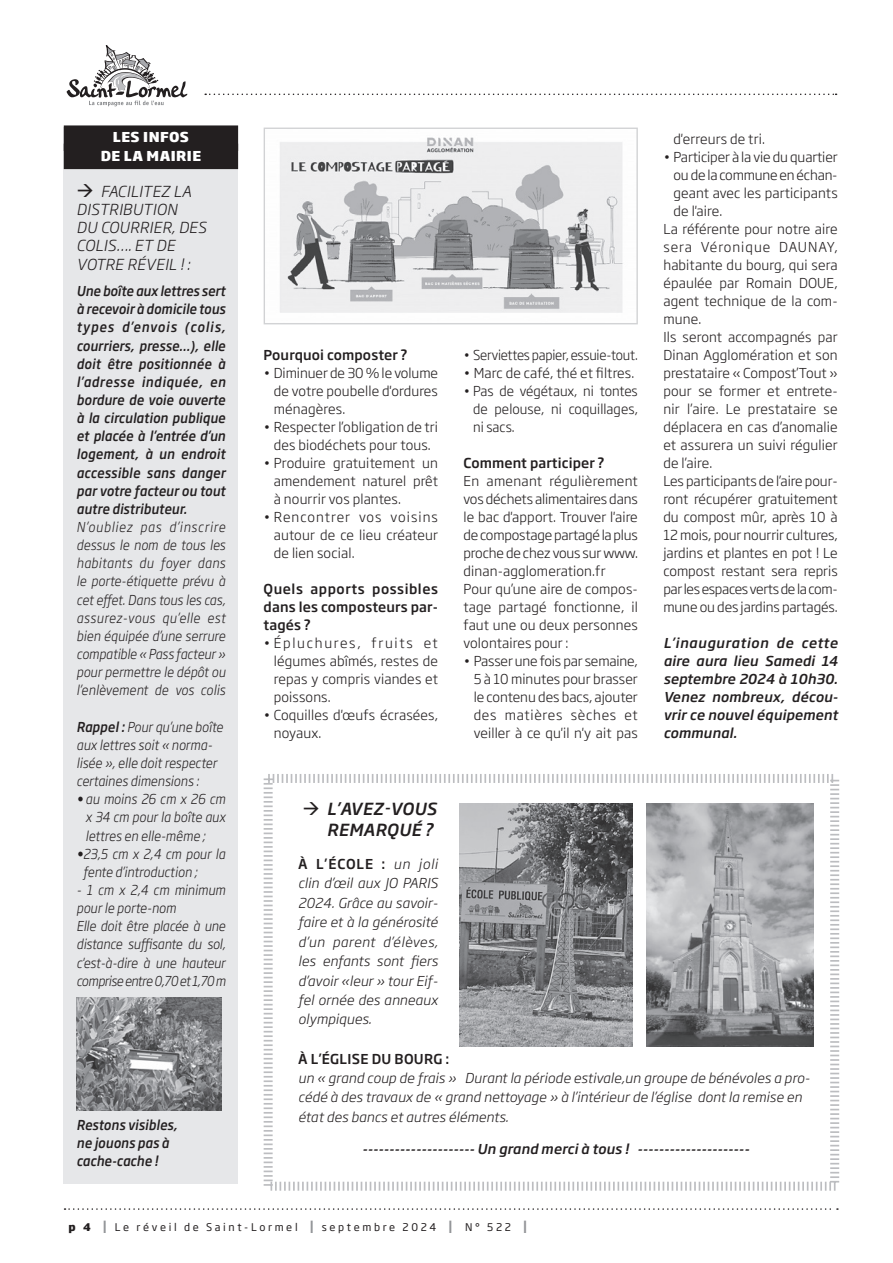
<style>
.page{position:relative;width:893px;height:1263px;background:#fff}
.page>*{position:absolute;margin:0;border:0;box-sizing:border-box;transform-origin:0 0}
.t1{font:italic 500 16.5px/21px "Soho Gothic Pro";letter-spacing:.025em;color:#231f20;text-align:right}
.t2{font:italic 300 15px/18.1px "Soho Gothic Pro";letter-spacing:.025em;color:#231f20}
.t3{font:300 13.5px/18px "Soho Gothic Pro";letter-spacing:.01em;color:#231f20;text-align:justify}
.t4{font:italic 300 13.5px/18.1px "Soho Gothic Pro";letter-spacing:.01em;color:#231f20;scale:.9 1}
.t5{font:italic 300 13.5px/19.5px "Soho Gothic Pro";letter-spacing:.01em;color:#231f20;text-align:justify}
.t6{font:italic 500 13.5px/18.1px "Soho Gothic Pro";letter-spacing:.01em;color:#231f20;text-align:justify;scale:.9 1}
.t7{font:italic 500 13.5px/18px "Soho Gothic Pro";letter-spacing:.01em;color:#231f20;text-align:justify}
.t8{font:500 13.5px/18px "Soho Gothic Pro";letter-spacing:.01em;color:#231f20;text-align:justify}
.t9{font:300 13.5px "Soho Gothic Pro";letter-spacing:-.015em;color:#231f20;scale:.95 1}
.t10{font:300 13.5px "Soho Gothic Pro";letter-spacing:-.01em;color:#231f20}
.t11{font:300 13.5px "Soho Gothic Pro";letter-spacing:-.025em;color:#231f20}
.t12{font:300 13.5px "Soho Gothic Pro";letter-spacing:-.015em;color:#231f20}
.t13{font:300 13.5px "Soho Gothic Pro";letter-spacing:.075em;color:#231f20}
.t14{font:800 13.5px/18.1px "Soho Gothic Pro";letter-spacing:.035em;color:#fff;text-align:center}
.t15{font:10.5px "Soho Gothic Pro";letter-spacing:.25em;color:#231f20}
.s1{font-weight:500}
.s2{font-weight:500;font-style:normal}
.s3{font-weight:800}
.s4{font-weight:500;font-size:16.65px;color:#939598}
</style>
<div class="page">
<svg style="left:65px;top:1208px;width:773px;height:2px"></svg>
<svg style="left:66px;top:45px;width:122px;height:62px"></svg>
<svg style="left:205px;top:94px;width:632px;height:1px"></svg>
<div style="left:64px;top:128px;width:174px;height:1056px;background:#e6e7e9"></div>
<div style="left:64px;top:125px;width:174px;height:26px;background:#231f20"></div>
<div style="left:64px;top:144px;width:174px;height:25px;background:#231f20"></div>
<img style="left:280px;top:137px;width:343px;height:176px">
<div style="left:264px;top:128px;width:374px;height:196px;border:1px solid #d1d2d4"></div>
<svg style="left:263px;top:774px;width:577px;height:417px"></svg>
<img style="left:77px;top:997px;width:144px;height:114px">
<img style="left:646px;top:804px;width:167px;height:242px">
<img style="left:459px;top:804px;width:174px;height:242px">
<p class="t14" style="left:101px;top:127px;width:102px">LES INFOS<br>DE LA MAIRIE</p>
<p class="t2" style="left:77px;top:181px;width:131px">→ FACILITEZ LA<br>DISTRIBUTION<br>DU COURRIER, DES<br>COLIS…. ET DE<br>VOTRE RÉVEIL ! :</p>
<p class="t6" style="left:77px;top:281px;width:167px">Une boîte aux lettres sert à recevoir à domicile tous types d’envois (colis, courriers, presse…), elle doit être positionnée à l’adresse indiquée, en bordure de voie ouverte à la circulation publique et placée à l’entrée d’un logement, à un endroit accessible sans danger par votre facteur ou tout autre distributeur.</p>
<p class="t4" style="left:77px;top:517px;width:167px;text-align:justify">N’oubliez pas d’inscrire dessus le nom de tous les habitants du foyer dans le porte-étiquette prévu à cet effet. Dans tous les cas, assurez-vous qu’elle est bien équipée d’une serrure compatible « Pass facteur » pour permettre le dépôt ou l’enlèvement de vos colis</p>
<p class="t4" style="left:77px;top:717px;width:164px"><span class="s1">Rappel :</span> Pour qu’une boîte aux lettres soit « norma&shy;lisée », elle doit respecter certaines dimensions :</p>
<p class="t4" style="left:86px;top:789px;width:157px;text-align:justify;text-indent:-9px">• au moins 26 cm x 26 cm x 34 cm pour la boîte aux lettres en elle-même ;</p>
<p class="t4" style="left:83px;top:844px;width:160px;text-indent:-6px">•23,5 cm x 2,4 cm pour la fente d’introduction ;</p>
<p class="t4" style="left:77px;top:880px;width:167px">- 1 cm x 2,4 cm minimum pour le porte-nom<br>Elle doit être placée à une distance suffisante du sol, c'est-à-dire à une hauteur comprise entre 0,70 et 1,70 m</p>
<p class="t6" style="left:77px;top:1115px;width:114px;text-align:left">Restons visibles, ne jouons pas à cache-cache !</p>
<p class="t8" style="left:264px;top:345px;width:146px">Pourquoi composter ?</p>
<p class="t3" style="left:274px;top:363px;width:166px;text-indent:-10px">• Diminuer de 30 % le volume de votre poubelle d'ordures ménagères.</p>
<p class="t3" style="left:264px;top:417px;width:176px;text-align:center">• Respecter l’obligation de tri des biodéchets pour tous.</p>
<p class="t3" style="left:274px;top:453px;width:166px;text-indent:-10px">• Produire gratuitement un amendement naturel prêt à nourrir vos plantes.</p>
<p class="t3" style="left:274px;top:507px;width:166px;text-indent:-10px">• Rencontrer vos voisins autour de ce lieu créateur de lien social.</p>
<p class="t8" style="left:264px;top:579px;width:176px">Quels apports possibles dans les composteurs par&shy;tagés ?</p>
<p class="t3" style="left:274px;top:633px;width:166px;text-indent:-10px">• Épluchures, fruits et légumes abîmés, restes de repas y compris viandes et poissons.</p>
<p class="t3" style="left:274px;top:705px;width:166px;text-indent:-10px">• Coquilles d'œufs écrasées, noyaux.</p>
<p class="t9" style="left:463px;top:345px;width:185px">• Serviettes papier, essuie-tout.</p>
<p class="t3" style="left:463px;top:363px;width:172px">• Marc de café, thé et filtres.</p>
<p class="t3" style="left:473px;top:381px;width:166px;text-indent:-10px">• Pas de végétaux, ni tontes de pelouse, ni coquillages, ni sacs.</p>
<p class="t8" style="left:463px;top:453px;width:143px">Comment participer ?</p>
<p class="t3" style="left:463px;top:471px;width:176px;text-align:left">En amenant régulièrement vos déchets alimentaires dans le bac d'apport. Trouver l'aire de compostage partagé la plus proche de chez vous sur www. dinan-agglomeration.fr<br>Pour qu’une aire de compos&shy;tage partagé fonctionne, il faut une ou deux personnes volontaires pour :</p>
<p class="t3" style="left:474px;top:651px;width:166px;text-indent:-10px">• Passer une fois par semaine, 5 à 10 minutes pour brasser le contenu des bacs, ajouter des matières sèches et veiller à ce qu'il n'y ait pas</p>
<p class="t3" style="left:673px;top:129px;width:93px">d'erreurs de tri.</p>
<p class="t10" style="left:663px;top:146px;width:176px">• Participer à la vie du quartier</p>
<p class="t12" style="left:673px;top:164px;width:166px">ou de la commune en échan-</p>
<p class="t3" style="left:673px;top:183px;width:166px">geant avec les participants</p>
<p class="t3" style="left:673px;top:201px;width:50px">de l'aire.</p>
<p class="t3" style="left:663px;top:219px;width:176px">La référente pour notre aire</p>
<p class="t13" style="left:663px;top:236px;width:176px">sera Véronique DAUNAY,</p>
<p class="t3" style="left:663px;top:255px;width:176px">habitante du bourg, qui sera</p>
<p class="t3" style="left:663px;top:273px;width:176px">épaulée par Romain DOUE,</p>
<p class="t3" style="left:663px;top:291px;width:176px">agent technique de la com-</p>
<p class="t3" style="left:663px;top:309px;width:39px">mune.</p>
<p class="t3" style="left:663px;top:327px;width:176px">Ils seront accompagnés par</p>
<p class="t3" style="left:663px;top:345px;width:176px">Dinan Agglomération et son</p>
<p class="t3" style="left:663px;top:363px;width:176px">prestataire « Compost’Tout »</p>
<p class="t3" style="left:663px;top:381px;width:176px">pour se former et entrete-</p>
<p class="t3" style="left:663px;top:399px;width:176px">nir l’aire. Le prestataire se</p>
<p class="t3" style="left:663px;top:417px;width:176px">déplacera en cas d’anomalie</p>
<p class="t3" style="left:663px;top:435px;width:176px">et assurera un suivi régulier</p>
<p class="t3" style="left:663px;top:453px;width:51px">de l’aire.</p>
<p class="t3" style="left:663px;top:471px;width:176px">Les participants de l’aire pour-</p>
<p class="t3" style="left:663px;top:489px;width:176px">ront récupérer gratuitement</p>
<p class="t3" style="left:663px;top:507px;width:176px">du compost mûr, après 10 à</p>
<p class="t3" style="left:663px;top:525px;width:176px">12 mois, pour nourrir cultures,</p>
<p class="t3" style="left:663px;top:543px;width:176px">jardins et plantes en pot ! Le</p>
<p class="t3" style="left:663px;top:561px;width:176px">compost restant sera repris</p>
<p class="t11" style="left:663px;top:578px;width:176px">par les espaces verts de la com-</p>
<p class="t3" style="left:663px;top:597px;width:176px">mune ou des jardins partagés.</p>
<p class="t7" style="left:663px;top:633px;width:176px">L’inauguration de cette aire aura lieu Samedi 14 septembre 2024 à 10h30.<br>Venez nombreux, décou&shy;vrir ce nouvel équipement communal.</p>
<p class="t1" style="left:302px;top:797px;width:136px">→ L’AVEZ-VOUS<br>REMARQUÉ ?</p>
<p class="t5" style="left:298px;top:853px;width:141px"><span class="s2">À L’ÉCOLE :</span> un joli clin d’œil aux JO PARIS 2024. Grâce au savoir&shy;faire et à la générosité d’un parent d’élèves, les enfants sont fiers d’avoir «leur » tour Eif&shy;fel ornée des anneaux olympiques.</p>
<p class="t8" style="left:298px;top:1049px;width:153px">À L’ÉGLISE DU BOURG :</p>
<p class="t5" style="left:298px;top:1067px;width:513px;text-align:left">un « grand coup de frais » Durant la période estivale,un groupe de bénévoles a pro&shy;cédé à des travaux de « grand nettoyage » à l’intérieur de l’église dont la remise en état des bancs et autres éléments.</p>
<p class="t7" style="left:362px;top:1139px;width:388px">--------------------- Un grand merci à tous ! ---------------------</p>
<p class="t15" style="left:68px;top:1219px;width:460px"><span class="s3">p 4</span> <span class="s4">I</span> Le réveil de Saint-Lormel <span class="s4">I</span> septembre 2024 <span class="s4">I</span> N° 522 <span class="s4">I</span></p>
</div>
